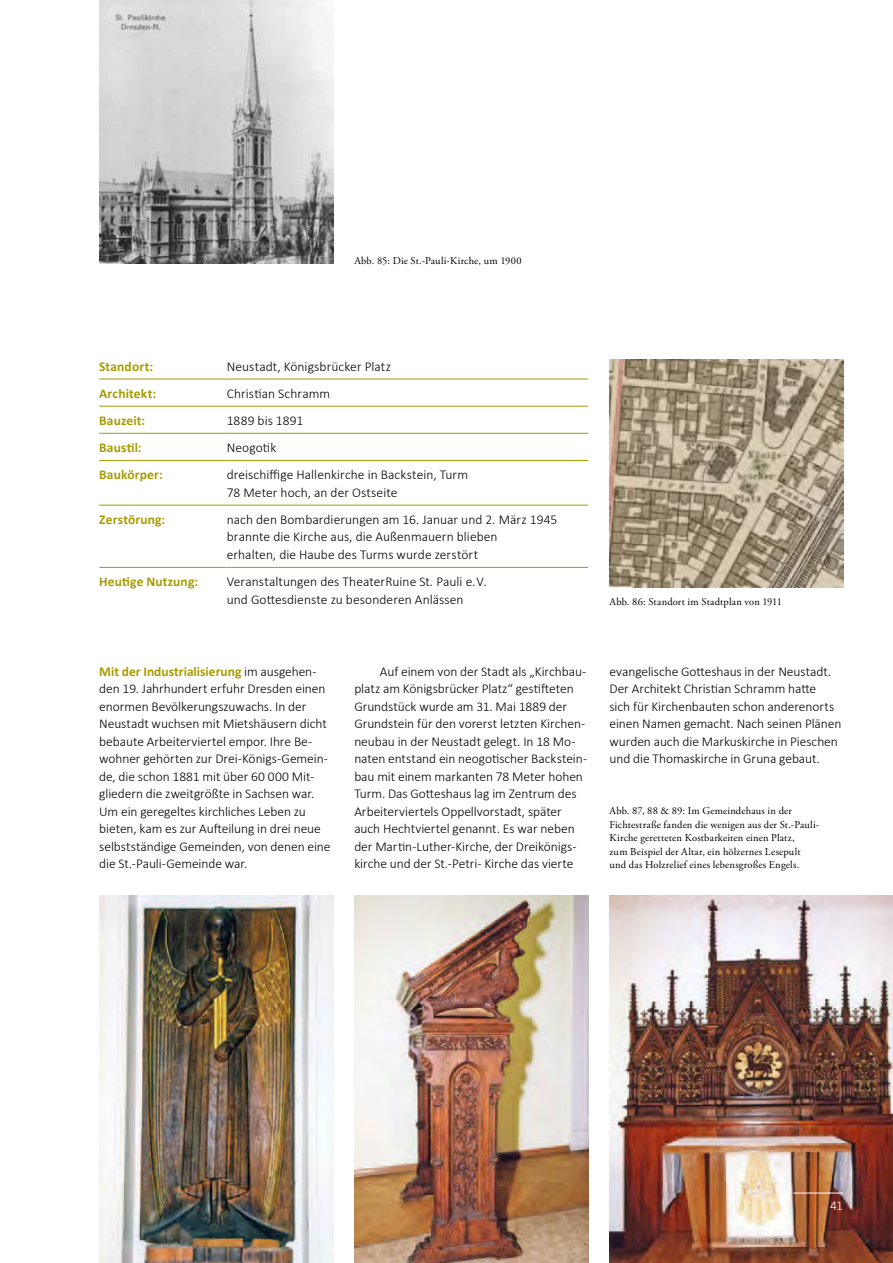
<style>
.page{position:relative;width:893px;height:1263px;background:#fff}
.page>*{position:absolute;margin:0;border:0;box-sizing:border-box;transform-origin:0 0}
.t1{font:300 13.5px/17.5px "Calibri";letter-spacing:-.005em;color:#000}
.t2{font:700 13.5px "Calibri";letter-spacing:.01em;color:#a89b00}
.t3{font:300 13.5px "Calibri";color:#fff}
.t4{font:10.5px/13.5px "Adobe Garamond Pro";letter-spacing:.015em;color:#000}
.s1{font-weight:700;color:#a89b00}
</style>
<div class="page">
<img style="left:609px;top:895px;width:284px;height:368px">
<hr style="left:793px;top:1193px;width:50px;height:1px;background:#fff">
<hr style="left:99px;top:379px;width:128px;height:1px;background:#a89b00">
<hr style="left:227px;top:379px;width:361px;height:1px;background:#a89b00">
<hr style="left:99px;top:406px;width:128px;height:1px;background:#a89b00">
<hr style="left:227px;top:406px;width:361px;height:1px;background:#a89b00">
<hr style="left:99px;top:433px;width:128px;height:1px;background:#a89b00">
<hr style="left:227px;top:433px;width:361px;height:1px;background:#a89b00">
<hr style="left:99px;top:460px;width:128px;height:1px;background:#a89b00">
<hr style="left:227px;top:460px;width:361px;height:1px;background:#a89b00">
<hr style="left:99px;top:505px;width:128px;height:1px;background:#a89b00">
<hr style="left:227px;top:505px;width:361px;height:1px;background:#a89b00">
<hr style="left:99px;top:567px;width:128px;height:1px;background:#a89b00">
<hr style="left:227px;top:567px;width:361px;height:1px;background:#a89b00">
<img style="left:99px;top:0;width:234px;height:264px">
<img style="left:99px;top:895px;width:234px;height:368px">
<img style="left:354px;top:895px;width:234px;height:368px">
<img style="left:609px;top:360px;width:234px;height:227px">
<p class="t4" style="left:354px;top:254px;width:169px">Abb. 85: Die St.-Pauli-Kirche, um 1900</p>
<p class="t2" style="left:99px;top:356px;width:55px">Standort:</p>
<p class="t1" style="left:227px;top:357px;width:166px">Neustadt, Königsbrücker Platz</p>
<p class="t2" style="left:99px;top:384px;width:58px">Architekt:</p>
<p class="t1" style="left:227px;top:384px;width:105px">Christian Schramm</p>
<p class="t2" style="left:99px;top:411px;width:47px">Bauzeit:</p>
<p class="t1" style="left:227px;top:411px;width:78px">1889 bis 1891</p>
<p class="t2" style="left:99px;top:438px;width:44px">Baustil:</p>
<p class="t1" style="left:227px;top:438px;width:51px">Neogotik</p>
<p class="t2" style="left:99px;top:465px;width:65px">Baukörper:</p>
<p class="t1" style="left:227px;top:466px;width:243px">dreischiffige Hallenkirche in Backstein, Turm<br>78 Meter hoch, an der Ostseite</p>
<p class="t2" style="left:99px;top:510px;width:68px">Zerstörung:</p>
<p class="t1" style="left:227px;top:510px;width:332px">nach den Bombardierungen am 16. Januar und 2. März 1945 brannte die Kirche aus, die Außenmauern blieben<br>erhalten, die Haube des Turms wurde zerstört</p>
<p class="t2" style="left:99px;top:572px;width:100px">Heutige Nutzung:</p>
<p class="t1" style="left:227px;top:573px;width:261px">Veranstaltungen des TheaterRuine St. Pauli e. V. und Gottesdienste zu besonderen Anlässen</p>
<p class="t4" style="left:609px;top:596px;width:174px">Abb. 86: Standort im Stadtplan von 1911</p>
<p class="t1" style="left:99px;top:662px;width:233px"><span class="s1">Mit der Industrialisierung</span> im ausgehen&shy;den 19. Jahrhundert erfuhr Dresden einen enormen Bevölkerungszuwachs. In der Neustadt wuchsen mit Mietshäusern dicht bebaute Arbeiterviertel empor. Ihre Be&shy;wohner gehörten zur Drei-Königs-Gemein&shy;de, die schon 1881 mit über 60 000 Mit&shy;gliedern die zweitgrößte in Sachsen war.<br>Um ein geregeltes kirchliches Leben zu bieten, kam es zur Aufteilung in drei neue selbstständige Gemeinden, von denen eine die St.-Pauli-Gemeinde war.</p>
<p class="t1" style="left:354px;top:662px;width:234px;text-indent:26px">Auf einem von der Stadt als „Kirchbau&shy;platz am Königsbrücker Platz“ gestifteten Grundstück wurde am 31. Mai 1889 der Grundstein für den vorerst letzten Kirchen&shy;neubau in der Neustadt gelegt. In 18 Mo&shy;naten entstand ein neogotischer Backstein&shy;bau mit einem markanten 78 Meter hohen Turm. Das Gotteshaus lag im Zentrum des Arbeiterviertels Oppellvorstadt, später auch Hechtviertel genannt. Es war neben der Martin-Luther-Kirche, der Dreikönigs&shy;kirche und der St.-Petri- Kirche das vierte</p>
<p class="t1" style="left:609px;top:662px;width:233px">evangelische Gotteshaus in der Neustadt.<br>Der Architekt Christian Schramm hatte<br>sich für Kirchenbauten schon anderenorts einen Namen gemacht. Nach seinen Plänen wurden auch die Markuskirche in Pieschen und die Thomaskirche in Gruna gebaut.</p>
<p class="t4" style="left:609px;top:805px;width:211px">Abb. 87, 88 &amp; 89: Im Gemeindehaus in der Fichtestraße fanden die wenigen aus der St.-Pauli-Kirche geretteten Kostbarkeiten einen Platz,<br>zum Beispiel der Altar, ein hölzernes Lesepult und das Holzrelief eines lebensgroßes Engels.</p>
<p class="t3" style="left:830px;top:1197px;width:14px">41</p>
</div>
